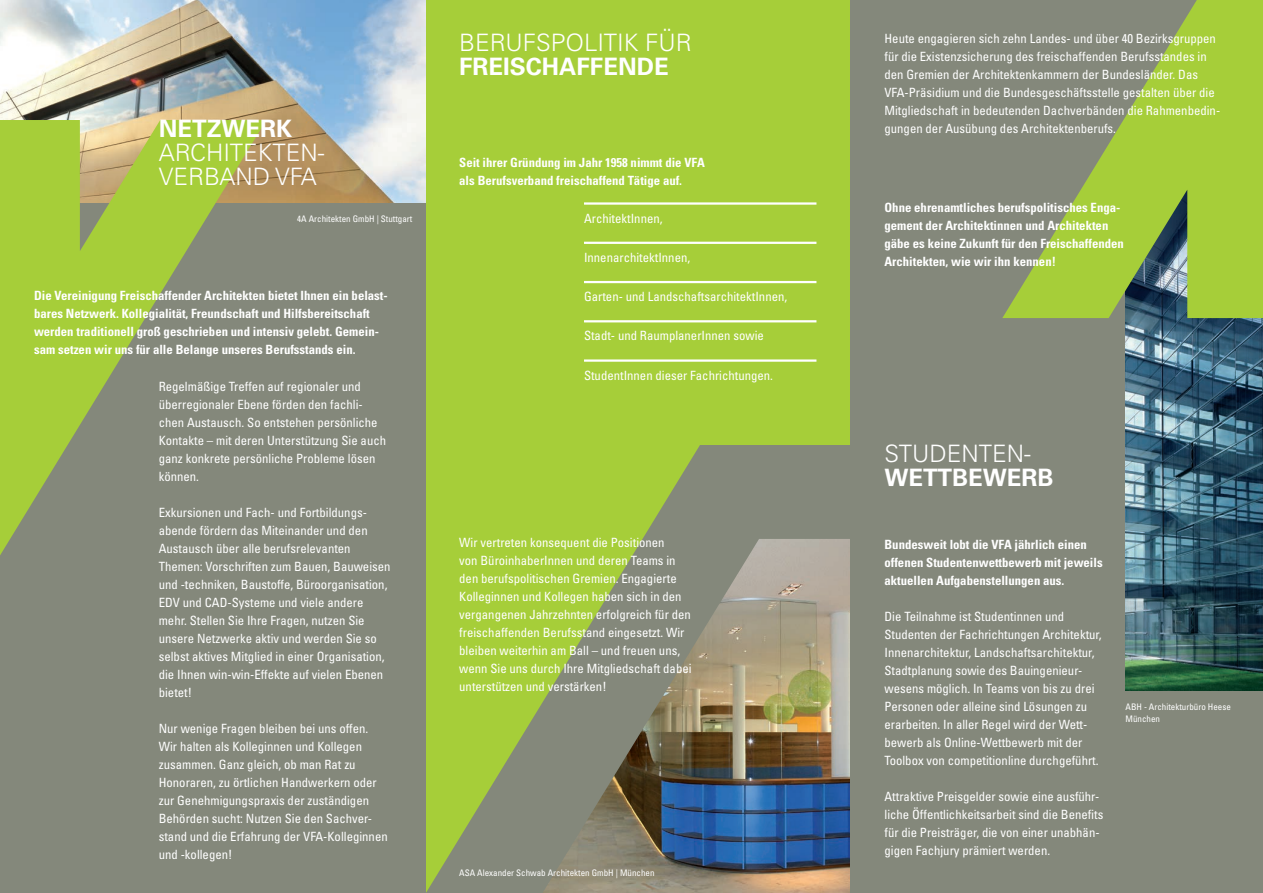
<style>
.page{position:relative;width:1263px;height:893px;background:#fff}
.page>*{position:absolute;margin:0;border:0;box-sizing:border-box;transform-origin:0 0}
.t1{font:300 24px/24px "Univers LT Std";color:#fff}
.t2{font:700 24px "Univers LT Std";color:#fff}
.t3{font:condensed 12.75px/18px "Univers LT Std";color:#fff}
.t4{font:700 condensed 12.75px/18px "Univers LT Std";color:#fff}
.t5{font:condensed 9px/12px "Univers LT Std";color:#fff}
</style>
<div class="page">
<div style="left:425px;top:0;width:425px;height:893px;background:#a6ce39"></div>
<div style="left:0;top:0;width:425px;height:893px;background:#84887b"></div>
<div style="left:850px;top:0;width:413px;height:893px;background:#84887b"></div>
<img style="left:1125px;top:318px;width:138px;height:373px">
<svg style="left:1002px;top:0;width:261px;height:318px;fill:#a6ce39"></svg>
<svg style="left:426px;top:445px;width:424px;height:448px"></svg>
<hr style="left:584px;top:202px;width:232px;height:3px;background:#fff">
<hr style="left:584px;top:242px;width:232px;height:2px;background:#fff">
<hr style="left:584px;top:281px;width:232px;height:2px;background:#fff">
<hr style="left:584px;top:320px;width:232px;height:2px;background:#fff">
<hr style="left:584px;top:359px;width:232px;height:3px;background:#fff">
<img style="left:0;top:0;width:425px;height:202px">
<svg style="left:0;top:120px;width:266px;height:435px"></svg>
<h1 class="t2" style="left:159px;top:115px;width:135px">NETZWERK</h1>
<h1 class="t1" style="left:159px;top:141px;width:167px">ARCHITEKTEN-<br>VERBAND VFA</h1>
<p class="t5" style="left:297px;top:212px;width:117px">4A Architekten GmbH | Stuttgart</p>
<p class="t4" style="left:34px;top:286px;width:355px">Die Vereinigung Freischaffender Architekten bietet Ihnen ein belast&shy;bares Netzwerk. Kollegialität, Freundschaft und Hilfsbereitschaft werden traditionell groß geschrieben und intensiv gelebt. Gemein&shy;sam setzen wir uns für alle Belange unseres Berufsstands ein.</p>
<p class="t3" style="left:159px;top:377px;width:229px">Regelmäßige Treffen auf regionaler und überregionaler Ebene förden den fachli&shy;chen Austausch. So entstehen persönliche Kontakte – mit deren Unterstützung Sie auch ganz konkrete persönliche Probleme lösen können.</p>
<p class="t3" style="left:159px;top:503px;width:233px">Exkursionen und Fach- und Fortbildungs&shy;abende fördern das Miteinander und den Austausch über alle berufsrelevanten Themen: Vorschriften zum Bauen, Bauweisen und -techniken, Baustoffe, Büroorganisation, EDV und CAD-Systeme und viele andere mehr. Stellen Sie Ihre Fragen, nutzen Sie unsere Netzwerke aktiv und werden Sie so selbst aktives Mitglied in einer Organisation, die Ihnen win-win-Effekte auf vielen Ebenen bietet!</p>
<p class="t3" style="left:159px;top:719px;width:230px">Nur wenige Fragen bleiben bei uns offen.<br>Wir halten als Kolleginnen und Kollegen zusammen. Ganz gleich, ob man Rat zu Honoraren, zu örtlichen Handwerkern oder zur Genehmigungspraxis der zuständigen Behörden sucht: Nutzen Sie den Sachver&shy;stand und die Erfahrung der VFA-Kolleginnen und -kollegen!</p>
<h1 class="t1" style="left:459px;top:31px;width:234px">BERUFSPOLITIK FÜR</h1>
<h1 class="t2" style="left:459px;top:53px;width:211px">FREISCHAFFENDE</h1>
<p class="t4" style="left:459px;top:154px;width:247px">Seit ihrer Gründung im Jahr 1958 nimmt die VFA als Berufsverband freischaffend Tätige auf.</p>
<p class="t3" style="left:584px;top:209px;width:80px">ArchitektInnen,</p>
<p class="t3" style="left:584px;top:248px;width:108px">InnenarchitektInnen,</p>
<p class="t3" style="left:584px;top:287px;width:205px">Garten- und LandschaftsarchitektInnen,</p>
<p class="t3" style="left:584px;top:327px;width:181px">Stadt- und RaumplanerInnen sowie</p>
<p class="t3" style="left:584px;top:366px;width:191px">StudentInnen dieser Fachrichtungen.</p>
<p class="t3" style="left:459px;top:533px;width:234px">Wir vertreten konsequent die Positionen<br>von BüroinhaberInnen und deren Teams in den berufspolitischen Gremien. Engagierte Kolleginnen und Kollegen haben sich in den vergangenen Jahrzehnten erfolgreich für den freischaffenden Berufsstand eingesetzt. Wir bleiben weiterhin am Ball – und freuen uns, wenn Sie uns durch Ihre Mitgliedschaft dabei unterstützen und verstärken!</p>
<p class="t5" style="left:459px;top:867px;width:197px">ASA Alexander Schwab Architekten GmbH | München</p>
<p class="t3" style="left:884px;top:30px;width:337px">Heute engagieren sich zehn Landes- und über 40 Bezirksgruppen für die Existenzsicherung des freischaffenden Berufsstandes in den Gremien der Architektenkammern der Bundesländer. Das VFA-Präsidium und die Bundesgeschäftsstelle gestalten über die Mitgliedschaft in bedeutenden Dachverbänden die Rahmenbedin&shy;gungen der Ausübung des Architektenberufs.</p>
<p class="t4" style="left:884px;top:198px;width:241px">Ohne ehrenamtliches berufspolitisches Enga&shy;gement der Architektinnen und Architekten gäbe es keine Zukunft für den Freischaffenden Architekten, wie wir ihn kennen!</p>
<h1 class="t1" style="left:884px;top:442px;width:148px">STUDENTEN-</h1>
<h1 class="t2" style="left:884px;top:464px;width:170px">WETTBEWERB</h1>
<p class="t4" style="left:884px;top:535px;width:220px">Bundesweit lobt die VFA jährlich einen offenen Studentenwettbewerb mit jeweils aktuellen Aufgabenstellungen aus.</p>
<p class="t3" style="left:884px;top:607px;width:219px">Die Teilnahme ist Studentinnen und Studenten der Fachrichtungen Architektur, Innenarchitektur, Landschaftsarchitektur, Stadtplanung sowie des Bauingenieur&shy;wesens möglich. In Teams von bis zu drei Personen oder alleine sind Lösungen zu erarbeiten. In aller Regel wird der Wett&shy;bewerb als Online-Wettbewerb mit der Toolbox von competitionline durchgeführt.</p>
<p class="t3" style="left:884px;top:787px;width:220px">Attraktive Preisgelder sowie eine ausführ&shy;liche Öffentlichkeitsarbeit sind die Benefits für die Preisträger, die von einer unabhän&shy;gigen Fachjury prämiert werden.</p>
<p class="t5" style="left:1125px;top:700px;width:107px">ABH - Architekturbüro Heese<br>München</p>
</div>
